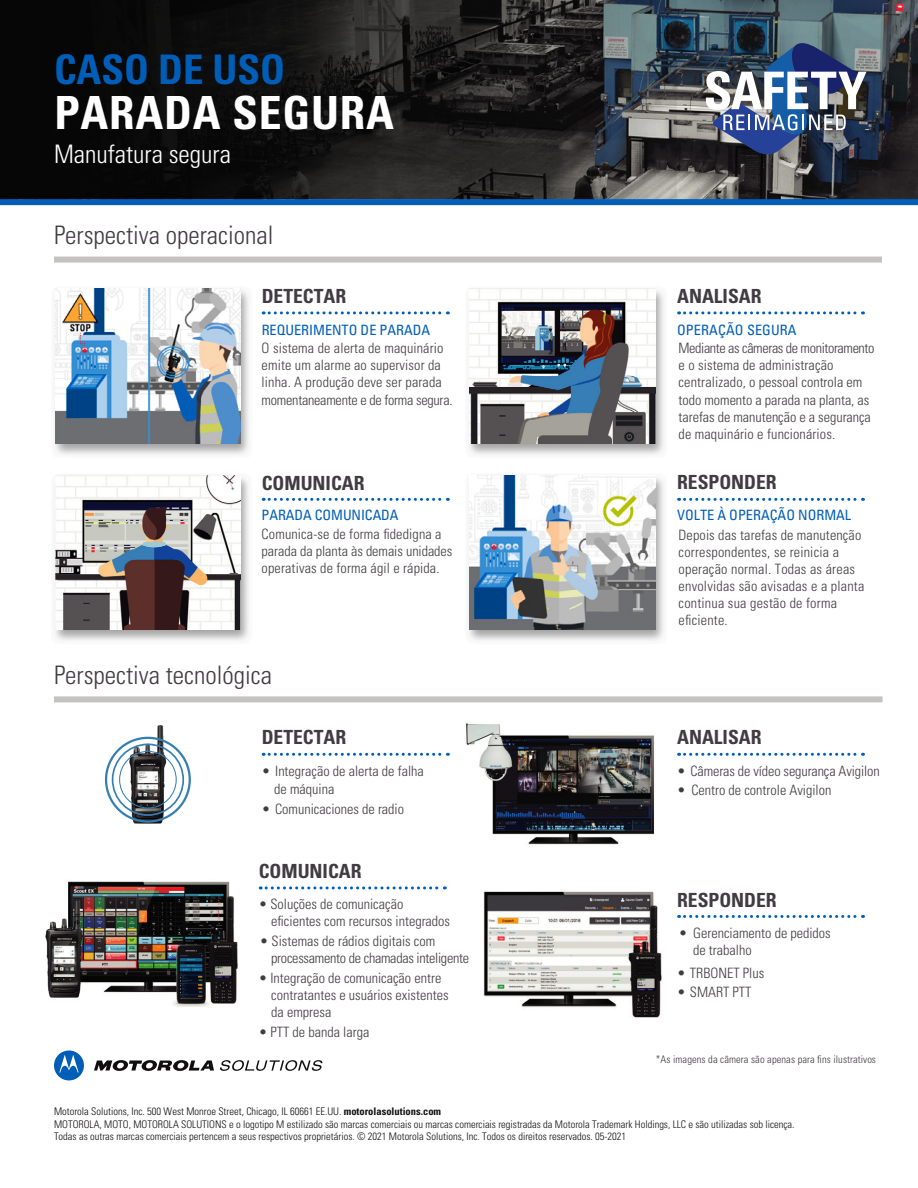
<style>
.page{position:relative;width:918px;height:1188px;background:#fff}
.page>*{position:absolute;margin:0;border:0;box-sizing:border-box;transform-origin:0 0}
.t1{font:700 condensed 45.75px "Univers";letter-spacing:.015em;color:#fff}
.t2{font:700 condensed 40.8px "Univers";color:#005eb8}
.t3{font:300 condensed 25.5px "Univers LT Std";color:#413c41}
.t4{font:300 condensed 25.5px "Univers LT Std";color:#fff}
.t5{font:700 condensed 19.5px "Univers";color:#413c41}
.t6{font:300 condensed 14.25px/17.1px "Univers LT Std";color:#413c41}
.t7{font:condensed 14.25px "Univers";color:#005eb8}
.t8{font:300 condensed 14.25px/17.1px "Univers LT Std";letter-spacing:-.02em;color:#413c41}
.t9{font:300 condensed 10.5px/12.6px "Univers LT Std";color:#141111}
.t10{font:300 condensed 10.5px "Univers LT Std";letter-spacing:.01em;color:#413c41}
.s1{color:#100e0e}
.s2{font-family:"Univers";font-weight:700;color:#100e0e}
</style>
<div class="page">
<img style="left:483px;top:891px;width:179px;height:127px">
<img style="left:117px;top:725px;width:62px;height:99px">
<img style="left:677px;top:0;width:241px;height:199px">
<svg style="left:0;top:0;width:677px;height:199px;background:#1d1e1e"></svg>
<div style="left:0;top:199px;width:918px;height:6px;background:#005eb8"></div>
<svg style="left:469px;top:288px;width:195px;height:167px"></svg>
<svg style="left:468px;top:476px;width:196px;height:165px"></svg>
<svg style="left:55px;top:288px;width:194px;height:167px"></svg>
<svg style="left:54px;top:475px;width:195px;height:166px"></svg>
<svg style="left:263px;top:311px;width:185px;height:3px"></svg>
<svg style="left:263px;top:753px;width:185px;height:3px"></svg>
<svg style="left:263px;top:498px;width:185px;height:3px"></svg>
<svg style="left:260px;top:886px;width:185px;height:3px"></svg>
<svg style="left:679px;top:311px;width:185px;height:3px"></svg>
<svg style="left:679px;top:753px;width:185px;height:3px"></svg>
<svg style="left:679px;top:498px;width:185px;height:3px"></svg>
<svg style="left:679px;top:915px;width:185px;height:3px"></svg>
<div style="left:54px;top:696px;width:829px;height:6px;background:#c4c3c1"></div>
<div style="left:54px;top:257px;width:828px;height:6px;background:#c4c3c1"></div>
<svg style="left:94px;top:1060px;width:120px;height:11px"></svg>
<svg style="left:54px;top:1050px;width:30px;height:30px"></svg>
<svg style="left:220px;top:1060px;width:102px;height:11px"></svg>
<img style="left:68px;top:881px;width:170px;height:125px">
<img style="left:466px;top:723px;width:189px;height:122px">
<div style="left:119px;top:751px;width:58px;height:58px;border:1px solid #337fb4;border-radius:50%"></div>
<div style="left:112px;top:744px;width:72px;height:72px;border:2px solid #337fb4;border-radius:50%"></div>
<div style="left:105px;top:737px;width:86px;height:86px;border:2px solid #337fb4;border-radius:50%"></div>
<img style="left:45px;top:892px;width:50px;height:111px">
<img style="left:706px;top:43px;width:161px;height:111px">
<img style="left:55px;top:289px;width:185px;height:155px">
<img style="left:55px;top:475px;width:185px;height:155px">
<img style="left:470px;top:289px;width:185px;height:155px">
<img style="left:470px;top:475px;width:185px;height:155px">
<h2 class="t2" style="left:54px;top:44px;width:233px">CASO DE USO</h2>
<h1 class="t1" style="left:54px;top:84px;width:341px">PARADA SEGURA</h1>
<h3 class="t4" style="left:54px;top:139px;width:178px">Manufatura segura</h3>
<h3 class="t3" style="left:54px;top:220px;width:221px">Perspectiva operacional</h3>
<h3 class="t5" style="left:262px;top:284px;width:86px">DETECTAR</h3>
<p class="t7" style="left:262px;top:321px;width:170px">REQUERIMENTO DE PARADA</p>
<h3 class="t5" style="left:677px;top:284px;width:86px">ANALISAR</h3>
<p class="t7" style="left:677px;top:321px;width:121px">OPERAÇÃO SEGURA</p>
<p class="t6" style="left:262px;top:340px;width:192px">O sistema de alerta de maquinário emite um alarme ao supervisor da linha. A produção deve ser parada momentaneamente e de forma segura.</p>
<p class="t6" style="left:679px;top:340px;width:197px">Mediante as câmeras de monitoramento e o sistema de administração centralizado, o pessoal controla em todo momento a parada na planta, as tarefas de manutenção e a segurança de maquinário e funcionários.</p>
<h3 class="t5" style="left:262px;top:471px;width:104px">COMUNICAR</h3>
<h3 class="t5" style="left:677px;top:471px;width:101px">RESPONDER</h3>
<p class="t7" style="left:262px;top:506px;width:138px">PARADA COMUNICADA</p>
<p class="t7" style="left:677px;top:506px;width:176px">VOLTE À OPERAÇÃO NORMAL</p>
<p class="t6" style="left:262px;top:525px;width:192px">Comunica-se de forma fidedigna a parada da planta às demais unidades operativas de forma ágil e rápida.</p>
<h3 class="t3" style="left:54px;top:659px;width:220px">Perspectiva tecnológica</h3>
<h3 class="t5" style="left:262px;top:726px;width:86px">DETECTAR</h3>
<p class="t6" style="left:274px;top:763px;width:151px;text-indent:-13px">• Integração de alerta de falha de máquina</p>
<p class="t6" style="left:262px;top:801px;width:144px">• Comunicaciones de radio</p>
<h3 class="t5" style="left:259px;top:859px;width:104px">COMUNICAR</h3>
<p class="t6" style="left:679px;top:526px;width:187px">Depois das tarefas de manutenção correspondentes, se reinicia a operação normal. Todas as áreas envolvidas são avisadas e a planta continua sua gestão de forma eficiente.</p>
<h3 class="t5" style="left:677px;top:726px;width:86px">ANALISAR</h3>
<p class="t6" style="left:677px;top:763px;width:204px">• Câmeras de vídeo segurança Avigilon</p>
<p class="t6" style="left:677px;top:781px;width:156px">• Centro de controle Avigilon</p>
<h3 class="t5" style="left:677px;top:888px;width:101px">RESPONDER</h3>
<p class="t6" style="left:271px;top:896px;width:180px;text-indent:-13px">• Soluções de comunicação eficientes com recursos integrados</p>
<p class="t8" style="left:271px;top:932px;width:199px;text-indent:-12px">• Sistemas de rádios digitais com processamento de chamadas inteligente</p>
<p class="t6" style="left:693px;top:924px;width:139px;text-indent:-14px">• Gerenciamento de pedidos de trabalho</p>
<p class="t6" style="left:677px;top:964px;width:89px">• TRBONET Plus</p>
<p class="t6" style="left:677px;top:983px;width:76px">• SMART PTT</p>
<p class="t6" style="left:271px;top:969px;width:179px;text-indent:-13px">• Integração de comunicação entre contratantes e usuários existentes da empresa</p>
<p class="t6" style="left:259px;top:1023px;width:112px">• PTT de banda larga</p>
<p class="t10" style="left:656px;top:1053px;width:222px">*As imagens da câmera são apenas para fins ilustrativos</p>
<p class="t9" style="left:54px;top:1105px;width:742px"><span class="s1">Motorola Solutions, Inc. 500 West Monroe Street, Chicago, IL 60661 EE.UU.</span> <span class="s2">motorolasolutions.com<br></span>MOTOROLA, MOTO, MOTOROLA SOLUTIONS e o logotipo M estilizado são marcas comerciais ou marcas comerciais registradas da Motorola Trademark Holdings, LLC e são utilizadas sob licença.<br>Todas as outras marcas comerciais pertencem a seus respectivos proprietários. © 2021 Motorola Solutions, Inc. Todos os direitos reservados. 05-2021</p>
</div>
